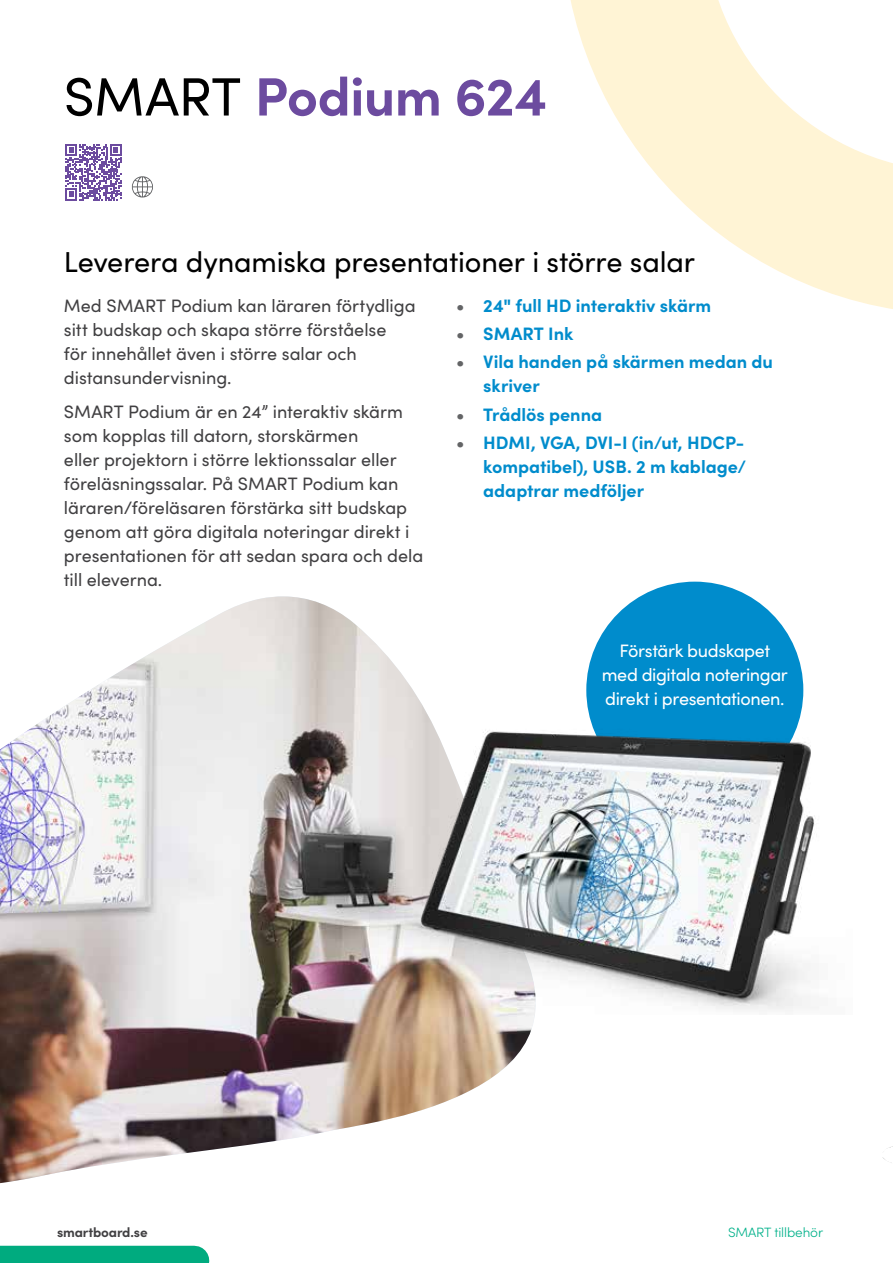
<style>
.page{position:relative;width:893px;height:1263px;background:#fff}
.page>*{position:absolute;margin:0;border:0;box-sizing:border-box;transform-origin:0 0}
.t1{font:700 54px "Sofia Pro";letter-spacing:-.01em;color:#6c4b9f}
.t2{font:28.8px "Sofia Pro";letter-spacing:-.005em;color:#000}
.t3{font:18px/24px "Sofia Pro";letter-spacing:-.005em;color:#414042}
.t4{font:700 18px/24px "Sofia Pro";color:#008ccc}
.t5{font:18px/24px "Sofia Pro";letter-spacing:-.025em;color:#fff;text-align:center}
.t6{font:300 13.5px "Sofia Pro";letter-spacing:-.01em;color:#00b18a}
.t7{font:13.5px "Sofia Pro";letter-spacing:.01em;color:#00ab7f}
.t8{font:700 13.5px "Sofia Pro";letter-spacing:-.01em;color:#414042}
.t9{font:700 13.5px "Sofia Pro";letter-spacing:.01em;color:#000}
.s1{font-weight:400;color:#000}
.s2{color:#636466}
</style>
<div class="page">
<div style="left:0;top:1246px;width:194px;height:17px;background:#00ab7f"></div>
<svg style="left:570px;top:0;width:323px;height:309px;fill:#fff4d5"></svg>
<svg style="left:131px;top:176px;width:22px;height:22px"></svg>
<img style="left:0;top:596px;width:535px;height:587px">
<svg style="left:65px;top:144px;width:57px;height:56px"></svg>
<div style="left:586px;top:582px;width:217px;height:217px;background:#008ccc;border-radius:50%"></div>
<img style="left:369px;top:720px;width:450px;height:295px">
<h1 class="t1" style="left:64px;top:55px;width:485px"><span class="s1">SMART</span> Podium 624</h1>
<h2 class="t2" style="left:64px;top:241px;width:633px">Leverera dynamiska presentationer i större salar</h2>
<p class="t3" style="left:64px;top:292px;width:353px">Med SMART Podium kan läraren förtydliga sitt budskap och skapa större förståelse<br>för innehållet även i större salar och distansundervisning.</p>
<p class="t3" style="left:64px;top:399px;width:361px">SMART Podium är en 24” interaktiv skärm som kopplas till datorn, storskärmen<br>eller projektorn i större lektionssalar eller föreläsningssalar. På SMART Podium kan läraren/föreläsaren förstärka sitt budskap genom att göra digitala noteringar direkt i presentationen för att sedan spara och dela till eleverna.</p>
<p class="t4" style="left:456px;top:292px;width:256px"><span class="s2">•</span> 24" full HD interaktiv skärm</p>
<p class="t4" style="left:456px;top:320px;width:119px"><span class="s2">•</span> SMART Ink</p>
<p class="t4" style="left:483px;top:349px;width:291px;text-indent:-27px"><span class="s2">•</span> Vila handen på skärmen medan du skriver</p>
<p class="t4" style="left:456px;top:401px;width:148px"><span class="s2">•</span> Trådlös penna</p>
<p class="t4" style="left:483px;top:429px;width:265px;text-align:justify;text-indent:-27px"><span class="s2">•</span> HDMI, VGA, DVI-I (in/ut, HDCP&shy;kompatibel), USB. 2 m kablage/ adaptrar medföljer</p>
<p class="t5" style="left:602px;top:637px;width:188px">Förstärk budskapet med digitala noteringar direkt i presentationen.</p>
<p class="t9" style="left:64px;top:1221px;width:98px">smarttech com</p>
<p class="t7" style="left:737px;top:1222px;width:93px">MART-tilbehør</p>
<p class="t8" style="left:57px;top:1222px;width:92px">smartboard.se</p>
<p class="t6" style="left:728px;top:1222px;width:96px">SMART tillbehör</p>
</div>
